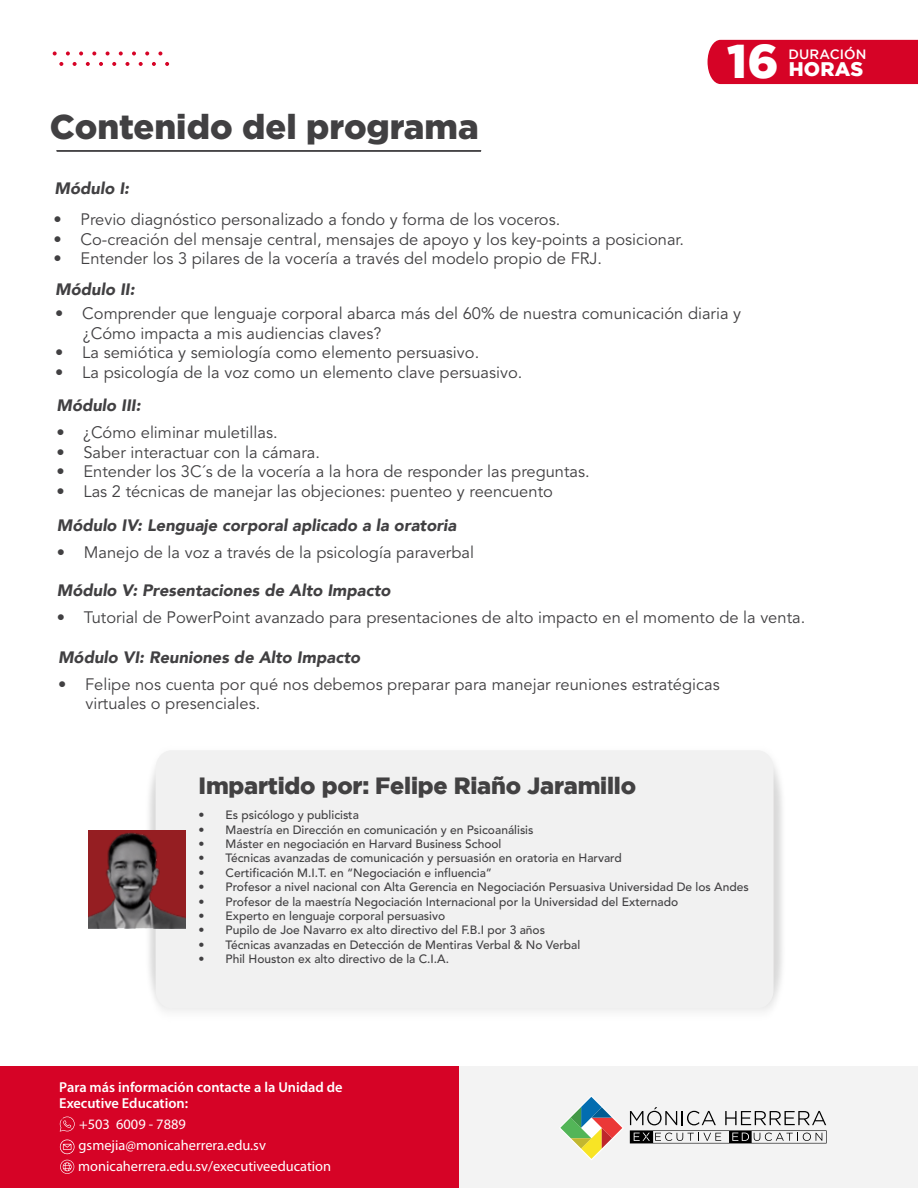
<style>
.page{position:relative;width:918px;height:1188px;background:#fff}
.page>*{position:absolute;margin:0;border:0;box-sizing:border-box;transform-origin:0 0}
.t1{font:900 47.4px "Gotham";color:#fff}
.t2{font:900 34.5px "Gotham";color:#414042}
.t3{font:900 23.4px "Gotham";letter-spacing:-.01em;color:#424142}
.t4{font:900 19.65px "Gotham";letter-spacing:.01em;color:#fff}
.t5{font:16.5px/19.8px "Avenir";color:#414042}
.t6{font:italic 900 16.5px "Avenir";color:#414042}
.t7{font:14.4px "Myriad Pro";color:#fff}
.t8{font:600 14.4px/15.5px "Myriad Pro";color:#fff}
.t9{font:500 13.5px "Gotham";letter-spacing:.01em;color:#fff}
.t10{font:500 12px "Avenir";color:#414042}
</style>
<div class="page">
<svg style="left:165px;top:62px;width:4px;height:4px"></svg>
<svg style="left:152px;top:62px;width:4px;height:4px"></svg>
<svg style="left:139px;top:62px;width:4px;height:4px"></svg>
<svg style="left:125px;top:62px;width:4px;height:4px"></svg>
<svg style="left:112px;top:62px;width:4px;height:4px"></svg>
<svg style="left:99px;top:62px;width:4px;height:4px"></svg>
<svg style="left:86px;top:62px;width:4px;height:4px"></svg>
<svg style="left:73px;top:62px;width:4px;height:4px"></svg>
<svg style="left:59px;top:62px;width:4px;height:4px"></svg>
<svg style="left:158px;top:51px;width:4px;height:4px"></svg>
<svg style="left:145px;top:51px;width:4px;height:4px"></svg>
<svg style="left:132px;top:51px;width:4px;height:4px"></svg>
<svg style="left:119px;top:51px;width:4px;height:4px"></svg>
<svg style="left:106px;top:51px;width:4px;height:4px"></svg>
<svg style="left:92px;top:51px;width:4px;height:4px"></svg>
<svg style="left:79px;top:51px;width:4px;height:4px"></svg>
<svg style="left:66px;top:51px;width:4px;height:4px"></svg>
<svg style="left:53px;top:51px;width:4px;height:4px"></svg>
<div style="left:0;top:1066px;width:918px;height:122px;background:#f3f3f3"></div>
<div style="left:0;top:1066px;width:459px;height:122px;background:#d60326"></div>
<svg style="left:630px;top:1137px;width:197px;height:6px"></svg>
<svg style="left:570px;top:1137px;width:44px;height:23px"></svg>
<svg style="left:56px;top:150px;width:425px;height:2px"></svg>
<div style="left:708px;top:40px;width:210px;height:44px;background:#d60326"></div>
<img style="left:101px;top:765px;width:726px;height:372px">
<div style="left:156px;top:750px;width:618px;height:258px;background:#f1f1f1"></div>
<svg style="left:88px;top:831px;width:98px;height:97px;background:#773c3f"></svg>
<svg style="left:60px;top:1160px;width:14px;height:14px"></svg>
<svg style="left:60px;top:1117px;width:15px;height:15px"></svg>
<svg style="left:60px;top:1140px;width:15px;height:14px"></svg>
<h2 class="t2" style="left:50px;top:107px;width:430px">Contenido del programa</h2>
<p class="t6" style="left:55px;top:175px;width:76px">Módulo I:</p>
<p class="t5" style="left:54px;top:210px;width:508px">• Previo diagnóstico personalizado a fondo y forma de los voceros.</p>
<p class="t5" style="left:54px;top:230px;width:632px">• Co-creación del mensaje central, mensajes de apoyo y los key-points a posicionar.</p>
<p class="t5" style="left:54px;top:249px;width:550px">• Entender los 3 pilares de la vocería a través del modelo propio de FRJ.</p>
<p class="t6" style="left:55px;top:276px;width:81px">Módulo II:</p>
<h1 class="t1" style="left:727px;top:34px;width:53px">16</h1>
<p class="t9" style="left:789px;top:47px;width:80px">DURACIÓN</p>
<p class="t4" style="left:789px;top:58px;width:76px">HORAS</p>
<p class="t5" style="left:83px;top:304px;width:660px;text-indent:-28px">• Comprender que lenguaje corporal abarca más del 60% de nuestra comunicación diaria y ¿Cómo impacta a mis audiencias claves?</p>
<p class="t5" style="left:55px;top:343px;width:425px">• La semiótica y semiología como elemento persuasivo.</p>
<p class="t5" style="left:55px;top:363px;width:469px">• La psicología de la voz como un elemento clave persuasivo.</p>
<p class="t6" style="left:56px;top:392px;width:86px">Módulo III:</p>
<p class="t5" style="left:56px;top:423px;width:223px">• ¿Cómo eliminar muletillas.</p>
<p class="t5" style="left:56px;top:443px;width:265px">• Saber interactuar con la cámara.</p>
<p class="t5" style="left:56px;top:462px;width:535px">• Entender los 3C´s de la vocería a la hora de responder las preguntas.</p>
<p class="t5" style="left:56px;top:482px;width:498px">• Las 2 técnicas de manejar las objeciones: puenteo y reencuento</p>
<p class="t6" style="left:57px;top:512px;width:401px">Módulo IV: Lenguaje corporal aplicado a la oratoria</p>
<p class="t5" style="left:57px;top:543px;width:419px">• Manejo de la voz a través de la psicología paraverbal</p>
<p class="t6" style="left:57px;top:577px;width:335px">Módulo V: Presentaciones de Alto Impacto</p>
<p class="t5" style="left:57px;top:608px;width:750px">• Tutorial de PowerPoint avanzado para presentaciones de alto impacto en el momento de la venta.</p>
<p class="t6" style="left:58px;top:644px;width:304px">Módulo VI: Reuniones de Alto Impacto</p>
<p class="t5" style="left:86px;top:675px;width:636px;text-indent:-28px">• Felipe nos cuenta por qué nos debemos preparar para manejar reuniones estratégicas virtuales o presenciales.</p>
<h3 class="t3" style="left:199px;top:772px;width:439px">Impartido por: Felipe Riaño Jaramillo</h3>
<p class="t10" style="left:199px;top:806px;width:162px">• Es psicólogo y publicista</p>
<p class="t10" style="left:199px;top:821px;width:336px">• Maestría en Dirección en comunicación y en Psicoanálisis</p>
<p class="t10" style="left:199px;top:835px;width:304px">• Máster en negociación en Harvard Business School</p>
<p class="t10" style="left:199px;top:849px;width:425px">• Técnicas avanzadas de comunicación y persuasión en oratoria en Harvard</p>
<p class="t10" style="left:199px;top:864px;width:295px">• Certificación M.I.T. en “Negociación e influencia”</p>
<p class="t10" style="left:199px;top:878px;width:552px">• Profesor a nivel nacional con Alta Gerencia en Negociación Persuasiva Universidad De los Andes</p>
<p class="t10" style="left:199px;top:893px;width:481px">• Profesor de la maestría Negociación Internacional por la Universidad del Externado</p>
<p class="t10" style="left:199px;top:907px;width:248px">• Experto en lenguaje corporal persuasivo</p>
<p class="t10" style="left:199px;top:921px;width:348px">• Pupilo de Joe Navarro ex alto directivo del F.B.I por 3 años</p>
<p class="t10" style="left:199px;top:936px;width:383px">• Técnicas avanzadas en Detección de Mentiras Verbal &amp; No Verbal</p>
<p class="t10" style="left:199px;top:950px;width:252px">• Phil Houston ex alto directivo de la C.I.A.</p>
<p class="t8" style="left:59px;top:1079px;width:285px">Para más información contacte a la Unidad de<br>Executive Education:</p>
<p class="t7" style="left:79px;top:1115px;width:108px">+503 6009 - 7889</p>
<p class="t7" style="left:79px;top:1137px;width:189px">gsmejia@monicaherrera.edu.sv</p>
<p class="t7" style="left:78px;top:1157px;width:254px">monicaherrera.edu.sv/executiveeducation</p>
</div>
